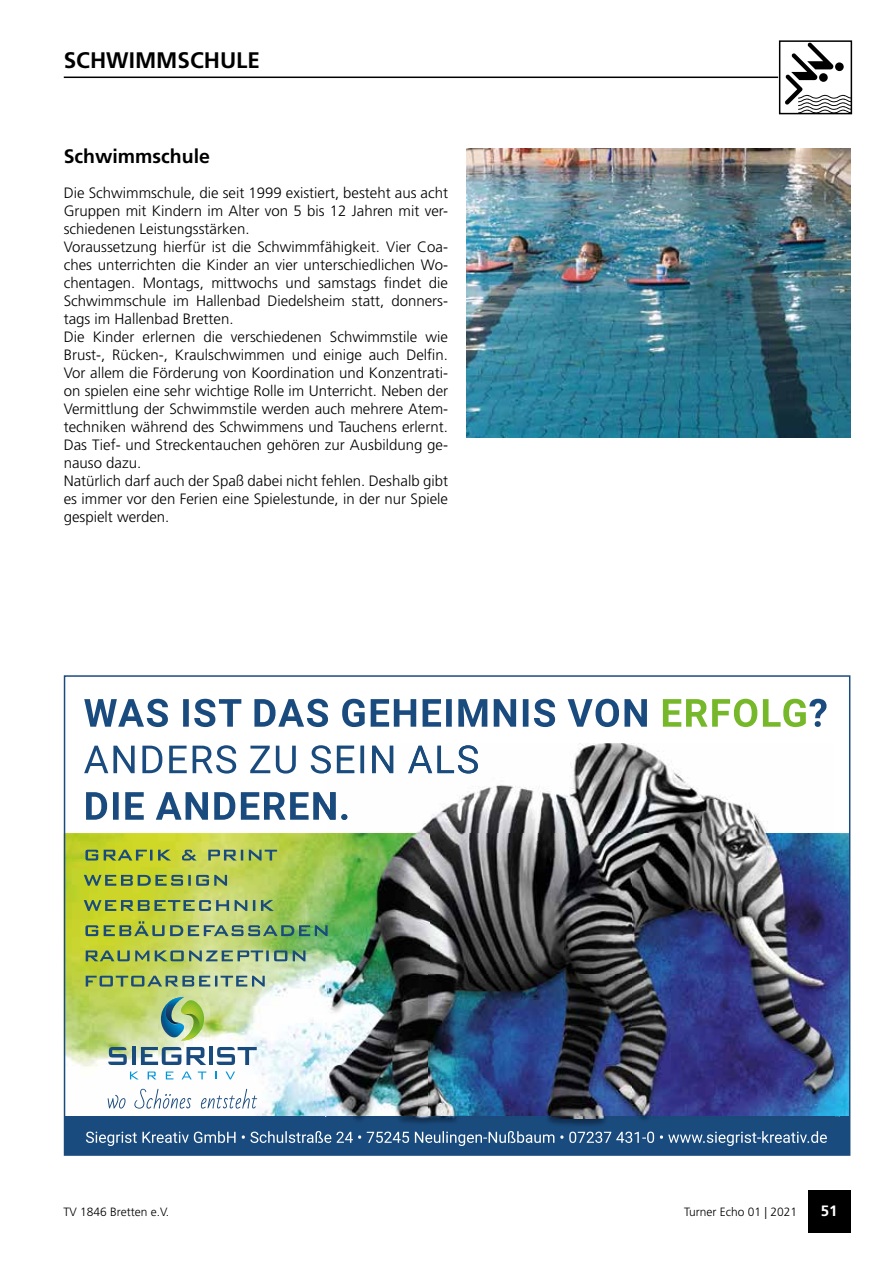
<style>
.page{position:relative;width:893px;height:1263px;background:#fff}
.page>*{position:absolute;margin:0;border:0;box-sizing:border-box;transform-origin:0 0}
.t1{font:700 22.5px "Frutiger LT Std";color:#000}
.t2{font:700 19.5px "Frutiger LT Std";color:#000}
.t3{font:300 15px/18px "Frutiger LT Std";color:#000}
.t4{font:700 15px "Frutiger LT Std";color:#fff}
.t5{font:300 12px "Frutiger LT Std";color:#000}
</style>
<div class="page">
<div style="left:808px;top:1191px;width:42px;height:42px;background:#000"></div>
<svg style="left:785px;top:43px;width:64px;height:68px"></svg>
<div style="left:779px;top:40px;width:73px;height:74px;border:2px solid #000"></div>
<hr style="left:64px;top:77px;width:714px;height:1px;background:#000">
<img style="left:466px;top:149px;width:384px;height:288px">
<img style="left:67px;top:833px;width:780px;height:283px">
<div style="left:65px;top:1116px;width:785px;height:39px;background:#1a4b7e"></div>
<svg style="left:86px;top:1131px;width:741px;height:15px"></svg>
<svg style="left:84px;top:745px;width:242px;height:28px"></svg>
<svg style="left:663px;top:699px;width:163px;height:28px"></svg>
<svg style="left:84px;top:699px;width:563px;height:28px"></svg>
<img style="left:326px;top:833px;width:513px;height:293px">
<svg style="left:86px;top:792px;width:242px;height:28px"></svg>
<img style="left:328px;top:743px;width:439px;height:90px">
<img style="left:328px;top:1116px;width:506px;height:3px">
<img style="left:328px;top:792px;width:19px;height:28px">
<svg style="left:86px;top:976px;width:179px;height:10px;background:#85a27d"></svg>
<svg style="left:86px;top:950px;width:219px;height:11px;background:#84a274"></svg>
<svg style="left:85px;top:921px;width:243px;height:15px;background:#88a863"></svg>
<svg style="left:84px;top:900px;width:190px;height:11px;background:#84a063"></svg>
<svg style="left:84px;top:875px;width:143px;height:11px;background:#809c54"></svg>
<svg style="left:85px;top:850px;width:192px;height:10px;background:#8ba456"></svg>
<svg style="left:130px;top:1071px;width:9px;height:8px"></svg>
<svg style="left:148px;top:1071px;width:8px;height:8px"></svg>
<svg style="left:166px;top:1071px;width:7px;height:8px"></svg>
<svg style="left:182px;top:1071px;width:10px;height:8px"></svg>
<svg style="left:198px;top:1071px;width:8px;height:8px"></svg>
<svg style="left:225px;top:1071px;width:10px;height:8px"></svg>
<hr style="left:132px;top:1047px;width:4px;height:18px;background:#1a4b7e">
<hr style="left:209px;top:1047px;width:4px;height:18px;background:#1a4b7e">
<svg style="left:108px;top:1047px;width:19px;height:18px"></svg>
<svg style="left:141px;top:1047px;width:65px;height:18px"></svg>
<svg style="left:216px;top:1047px;width:41px;height:18px"></svg>
<svg style="left:161px;top:997px;width:43px;height:43px;background:#89b484"></svg>
<svg style="left:108px;top:1089px;width:149px;height:19px"></svg>
<div style="left:64px;top:675px;width:786px;height:481px;border:2px solid #1a4b7e"></div>
<h1 class="t1" style="left:64px;top:47px;width:198px">SCHWIMMSCHULE</h1>
<h2 class="t2" style="left:64px;top:145px;width:148px">Schwimmschule</h2>
<p class="t3" style="left:64px;top:184px;width:386px">Die Schwimmschule, die seit 1999 existiert, besteht aus acht Gruppen mit Kindern im Alter von 5 bis 12 Jahren mit ver&shy;schiedenen Leistungsstärken.<br>Voraussetzung hierfür ist die Schwimmfähigkeit. Vier Coa&shy;ches unterrichten die Kinder an vier unterschiedlichen Wo&shy;chentagen. Montags, mittwochs und samstags findet die Schwimmschule im Hallenbad Diedelsheim statt, donners&shy;tags im Hallenbad Bretten.<br>Die Kinder erlernen die verschiedenen Schwimmstile wie Brust-, Rücken-, Kraulschwimmen und einige auch Delfin.<br>Vor allem die Förderung von Koordination und Konzentrati&shy;on spielen eine sehr wichtige Rolle im Unterricht. Neben der Vermittlung der Schwimmstile werden auch mehrere Atem&shy;techniken während des Schwimmens und Tauchens erlernt.<br>Das Tief- und Streckentauchen gehören zur Ausbildung ge&shy;nauso dazu.<br>Natürlich darf auch der Spaß dabei nicht fehlen. Deshalb gibt es immer vor den Ferien eine Spielestunde, in der nur Spiele gespielt werden.</p>
<p class="t5" style="left:64px;top:1205px;width:107px">TV 1846 Bretten e.V.</p>
<p class="t5" style="left:684px;top:1205px;width:115px">Turner Echo 01 | 2021</p>
<p class="t4" style="left:821px;top:1202px;width:18px">51</p>
</div>
